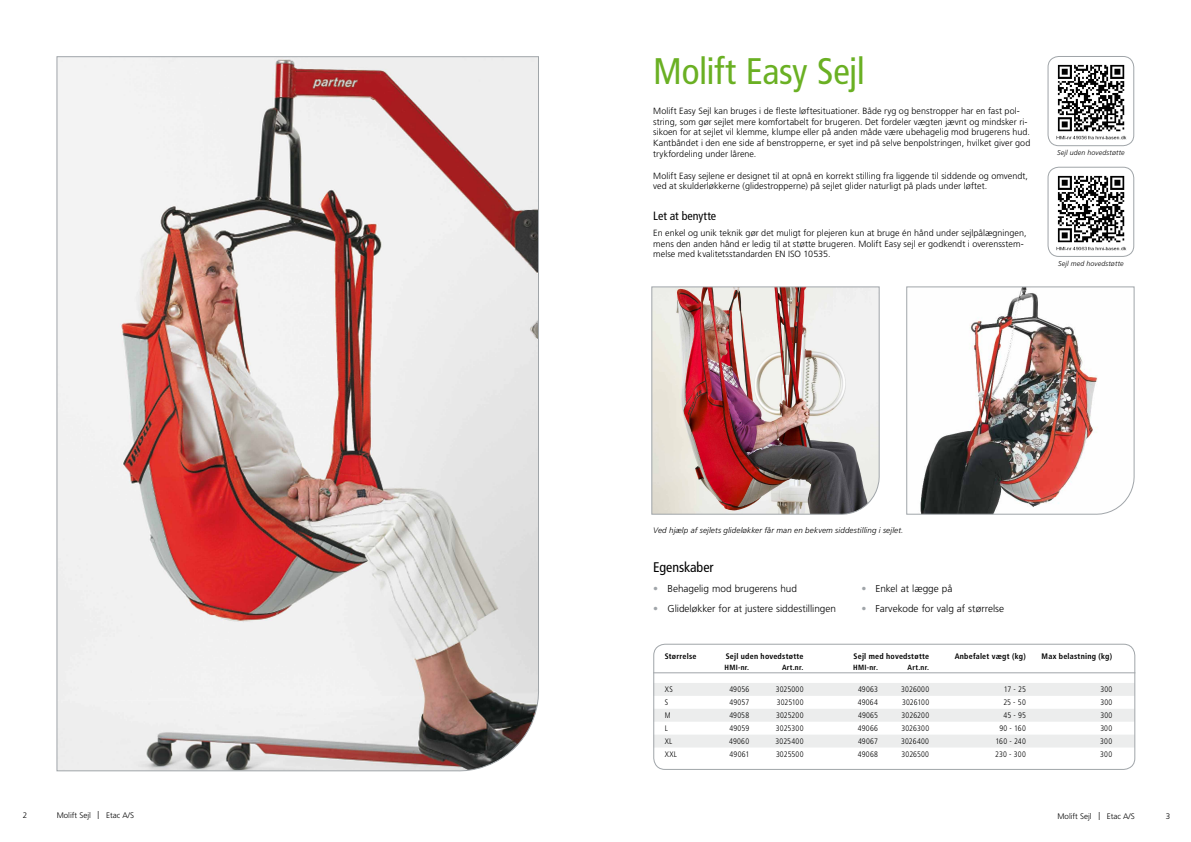
<style>
.page{position:relative;width:1191px;height:842px;background:#fff}
.page>*{position:absolute;margin:0;border:0;box-sizing:border-box;transform-origin:0 0}
.t1{font:condensed 37px "Frutiger LT Std";letter-spacing:-.015em;color:#6ab023}
.t2{font:condensed 14px "Frutiger";letter-spacing:-.005em;color:#000}
.t3{font:condensed 12px "Frutiger LT Std";letter-spacing:-.005em;color:#000}
.t4{font:300 10px "Frutiger LT Std";color:#000}
.t5{font:300 9px/10.8px "Frutiger LT Std";letter-spacing:.005em;color:#000}
.t6{font:300 condensed 8px "Frutiger";letter-spacing:.02em;color:#000}
.t7{font:700 condensed 8px "Frutiger";letter-spacing:.025em;color:#000}
.t8{font:italic 300 8px "Frutiger LT Std";letter-spacing:.015em;color:#000}
.t9{font:300 8px "Frutiger LT Std";color:#000}
.t10{font:300 condensed 8px "Frutiger";color:#000}
.t11{font:700 condensed 7.5px "Frutiger";letter-spacing:.035em;color:#000}
.t12{font:italic 300 7px "Frutiger LT Std";letter-spacing:.025em;color:#000}
.s1{color:#a0a5a9}
</style>
<div class="page">
<svg style="left:56px;top:56px;width:483px;height:716px"></svg>
<svg style="left:655px;top:683px;width:478px;height:64px"></svg>
<div style="left:653px;top:644px;width:482px;height:126px;border:1px solid #a0a5a9;border-radius:11px"></div>
<hr style="left:653px;top:672px;width:482px;height:1px;background:#a0a5a9">
<img style="left:1049px;top:57px;width:83px;height:83px">
<div style="left:1047px;top:56px;width:87px;height:90px;border:1px solid #a0a5a9;border-radius:11px"></div>
<img style="left:1049px;top:168px;width:83px;height:83px">
<div style="left:1047px;top:167px;width:87px;height:90px;border:1px solid #a0a5a9;border-radius:11px"></div>
<img style="left:906px;top:286px;width:229px;height:229px">
<img style="left:651px;top:286px;width:229px;height:229px">
<h1 class="t1" style="left:653px;top:49px;width:213px">Molift Easy Sejl</h1>
<p class="t5" style="left:653px;top:105px;width:379px">Molift Easy Sejl kan bruges i de fleste løftesituationer. Både ryg og benstropper har en fast pol&shy;string, som gør sejlet mere komfortabelt for brugeren. Det fordeler vægten jævnt og mindsker ri&shy;sikoen for at sejlet vil klemme, klumpe eller på anden måde være ubehagelig mod brugerens hud.<br>Kantbåndet i den ene side af benstropperne, er syet ind på selve benpolstringen, hvilket giver god trykfordeling under lårene.</p>
<p class="t5" style="left:653px;top:170px;width:376px">Molift Easy sejlene er designet til at opnå en korrekt stilling fra liggende til siddende og omvendt, ved at skulderløkkerne (glidestropperne) på sejlet glider naturligt på plads under løftet.</p>
<h3 class="t3" style="left:653px;top:209px;width:64px">Let at benytte</h3>
<p class="t5" style="left:653px;top:227px;width:375px">En enkel og unik teknik gør det muligt for plejeren kun at bruge én hånd under sejlpålægningen, mens den anden hånd er ledig til at støtte brugeren. Molift Easy sejl er godkendt i overensstem&shy;melse med kvalitetsstandarden EN ISO 10535.</p>
<p class="t12" style="left:1057px;top:149px;width:69px">Sejl uden hovedstøtte</p>
<p class="t12" style="left:1058px;top:260px;width:67px">Sejl med hovedstøtte</p>
<p class="t8" style="left:653px;top:525px;width:251px">Ved hjælp af sejlets glideløkker får man en bekvem siddestilling i sejlet.</p>
<h2 class="t2" style="left:653px;top:559px;width:62px">Egenskaber</h2>
<p class="t4" style="left:653px;top:583px;width:145px"><span class="s1">•</span> Behagelig mod brugerens hud</p>
<p class="t4" style="left:861px;top:583px;width:93px"><span class="s1">•</span> Enkel at lægge på</p>
<p class="t4" style="left:653px;top:602px;width:184px"><span class="s1">•</span> Glideløkker for at justere siddestillingen</p>
<p class="t4" style="left:861px;top:602px;width:144px"><span class="s1">•</span> Farvekode for valg af størrelse</p>
<p class="t7" style="left:665px;top:651px;width:33px">Størrelse</p>
<p class="t7" style="left:725px;top:651px;width:79px">Sejl uden hovedstøtte</p>
<p class="t7" style="left:853px;top:651px;width:77px">Sejl med hovedstøtte</p>
<p class="t7" style="left:954px;top:651px;width:73px">Anbefalet vægt (kg)</p>
<p class="t7" style="left:1041px;top:651px;width:72px">Max belastning (kg)</p>
<p class="t11" style="left:724px;top:663px;width:26px">HMI-nr.</p>
<p class="t11" style="left:782px;top:663px;width:23px">Art.nr.</p>
<p class="t11" style="left:853px;top:663px;width:26px">HMI-nr.</p>
<p class="t11" style="left:907px;top:663px;width:23px">Art.nr.</p>
<p class="t6" style="left:665px;top:685px;width:9px">XS</p>
<p class="t6" style="left:729px;top:685px;width:21px">49056</p>
<p class="t6" style="left:775px;top:685px;width:29px">3025000</p>
<p class="t6" style="left:858px;top:685px;width:21px">49063</p>
<p class="t6" style="left:901px;top:685px;width:29px">3026000</p>
<p class="t6" style="left:1003px;top:685px;width:24px">17 - 25</p>
<p class="t6" style="left:1100px;top:685px;width:13px">300</p>
<p class="t6" style="left:665px;top:698px;width:5px">S</p>
<p class="t6" style="left:729px;top:698px;width:21px">49057</p>
<p class="t10" style="left:776px;top:698px;width:28px">3025100</p>
<p class="t6" style="left:858px;top:698px;width:22px">49064</p>
<p class="t6" style="left:902px;top:698px;width:29px">3026100</p>
<p class="t6" style="left:1003px;top:698px;width:24px">25 - 50</p>
<p class="t6" style="left:1100px;top:698px;width:13px">300</p>
<p class="t6" style="left:665px;top:711px;width:7px">M</p>
<p class="t6" style="left:729px;top:711px;width:21px">49058</p>
<p class="t6" style="left:776px;top:711px;width:29px">3025200</p>
<p class="t6" style="left:858px;top:711px;width:21px">49065</p>
<p class="t6" style="left:901px;top:711px;width:29px">3026200</p>
<p class="t6" style="left:1003px;top:711px;width:24px">45 - 95</p>
<p class="t6" style="left:1100px;top:711px;width:13px">300</p>
<p class="t6" style="left:665px;top:724px;width:5px">L</p>
<p class="t6" style="left:729px;top:724px;width:21px">49059</p>
<p class="t6" style="left:776px;top:724px;width:29px">3025300</p>
<p class="t6" style="left:858px;top:724px;width:22px">49066</p>
<p class="t6" style="left:901px;top:724px;width:29px">3026300</p>
<p class="t6" style="left:999px;top:724px;width:28px">90 - 160</p>
<p class="t6" style="left:1100px;top:724px;width:13px">300</p>
<p class="t6" style="left:665px;top:737px;width:9px">XL</p>
<p class="t6" style="left:729px;top:737px;width:22px">49060</p>
<p class="t6" style="left:775px;top:737px;width:29px">3025400</p>
<p class="t6" style="left:858px;top:737px;width:21px">49067</p>
<p class="t6" style="left:901px;top:737px;width:30px">3026400</p>
<p class="t6" style="left:995px;top:737px;width:32px">160 - 240</p>
<p class="t6" style="left:1100px;top:737px;width:13px">300</p>
<p class="t6" style="left:665px;top:750px;width:14px">XXL</p>
<p class="t6" style="left:729px;top:750px;width:21px">49061</p>
<p class="t6" style="left:776px;top:750px;width:29px">3025500</p>
<p class="t6" style="left:858px;top:750px;width:22px">49068</p>
<p class="t6" style="left:901px;top:750px;width:29px">3026500</p>
<p class="t6" style="left:995px;top:750px;width:32px">230 - 300</p>
<p class="t6" style="left:1100px;top:750px;width:13px">300</p>
<p class="t9" style="left:23px;top:811px;width:6px">2</p>
<p class="t9" style="left:57px;top:811px;width:79px">Molift Sejl | Etac A/S</p>
<p class="t9" style="left:1057px;top:812px;width:79px">Molift Sejl | Etac A/S</p>
<p class="t9" style="left:1166px;top:812px;width:6px">3</p>
</div>
